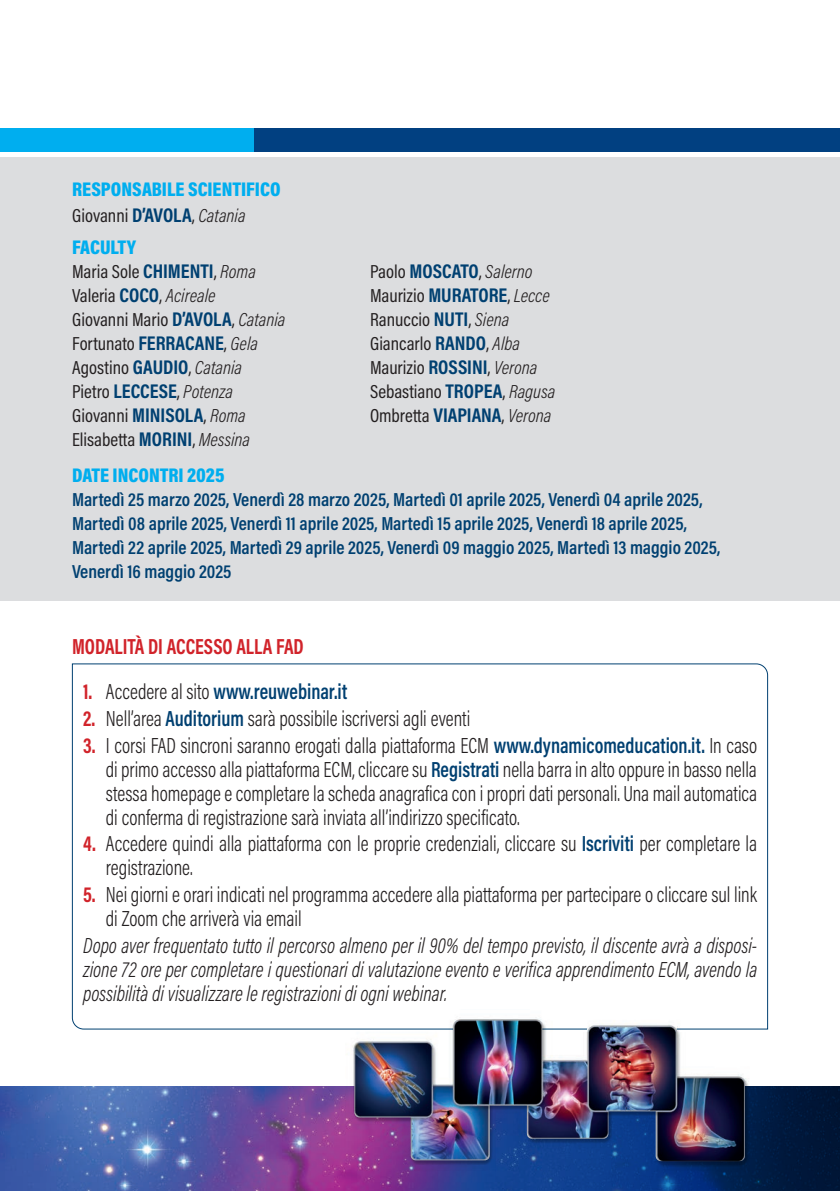
<style>
.page{position:relative;width:840px;height:1191px;background:#fff}
.page>*{position:absolute;margin:0;border:0;box-sizing:border-box;transform-origin:0 0}
.t1{font:300 22px/24px "Acumin Pro Cond";color:#231f20;scale:.9 1}
.t2{font:italic 300 22px/24px "Acumin Pro Cond";color:#231f20;text-align:justify;scale:.9 1}
.t3{font:600 22px "Acumin Pro Cond";color:#004071;scale:.9 1}
.t4{font:700 22px "Acumin Pro Cond";color:#d1232a;scale:.9 1}
.t5{font:900 20px "Acumin Pro Cond";color:#00aeef}
.t6{font:700 20px "Acumin Pro Cond";color:#004071}
.t7{font:19px/24px "Acumin Pro Cond";color:#231f20}
.t8{font:600 19px/24px "Acumin Pro Cond";color:#004071}
.s1{font-weight:700;font-size:20px;color:#004071}
.s2{font-weight:300;font-style:italic}
.s3{font-weight:400;font-size:19px;color:#231f20}
.s4{font-weight:300;font-style:italic;font-size:19px;color:#231f20}
.s5{font-weight:700;color:#d1232a}
.s6{font-weight:300;color:#231f20}
.s7{font-weight:600;color:#004071}
</style>
<div class="page">
<div style="left:0;top:158px;width:839px;height:443px;background:#dcdddf"></div>
<div style="left:0;top:128px;width:839px;height:23px;background:#014081"></div>
<div style="left:0;top:128px;width:253px;height:23px;background:#00aeef"></div>
<img style="left:0;top:1086px;width:266px;height:105px">
<svg style="left:266px;top:1086px;width:573px;height:105px;background:#3b2f70"></svg>
<svg style="left:72px;top:663px;width:695px;height:366px"></svg>
<img style="left:345px;top:1009px;width:408px;height:167px">
<p class="t5" style="left:72px;top:176px;width:210px">RESPONSABILE SCIENTIFICO</p>
<p class="t7" style="left:72px;top:203px;width:175px">Giovanni <span class="s1">D’AVOLA</span>, <span class="s2">Catania</span></p>
<p class="t5" style="left:72px;top:234px;width:66px">FACULTY</p>
<p class="t7" style="left:72px;top:259px;width:215px">Maria Sole <span class="s1">CHIMENTI</span>, <span class="s2">Roma<br></span>Valeria <span class="s1">COCO</span>, <span class="s2">Acireale<br></span>Giovanni Mario <span class="s1">D’AVOLA</span>, <span class="s2">Catania<br></span>Fortunato <span class="s1">FERRACANE</span>, <span class="s2">Gela<br></span>Agostino <span class="s1">GAUDIO</span>, <span class="s2">Catania<br></span>Pietro <span class="s1">LECCESE</span>, <span class="s2">Potenza<br></span>Giovanni <span class="s1">MINISOLA</span>, <span class="s2">Roma<br></span>Elisabetta <span class="s1">MORINI</span>, <span class="s2">Messina</span></p>
<p class="t6" style="left:370px;top:258px;width:164px"><span class="s3">Paolo</span> MOSCATO<span class="s3">,</span> <span class="s4">Salerno</span></p>
<p class="t7" style="left:370px;top:283px;width:187px">Maurizio <span class="s1">MURATORE</span>, <span class="s2">Lecce<br></span>Ranuccio <span class="s1">NUTI</span>, <span class="s2">Siena<br></span>Giancarlo <span class="s1">RANDO</span>, <span class="s2">Alba<br></span>Maurizio <span class="s1">ROSSINI</span>, <span class="s2">Verona<br></span>Sebastiano <span class="s1">TROPEA</span>, <span class="s2">Ragusa<br></span>Ombretta <span class="s1">VIAPIANA</span>, <span class="s2">Verona</span></p>
<p class="t5" style="left:72px;top:462px;width:154px">DATE INCONTRI 2025</p>
<p class="t8" style="left:72px;top:487px;width:649px">Martedì 25 marzo 2025, Venerdì 28 marzo 2025, Martedì 01 aprile 2025, Venerdì 04 aprile 2025, Martedì 08 aprile 2025, Venerdì 11 aprile 2025, Martedì 15 aprile 2025, Venerdì 18 aprile 2025, Martedì 22 aprile 2025, Martedì 29 aprile 2025, Venerdì 09 maggio 2025, Martedì 13 maggio 2025, Venerdì 16 maggio 2025</p>
<p class="t4" style="left:72px;top:632px;width:259px">MODALITÀ DI ACCESSO ALLA FAD</p>
<p class="t3" style="left:83px;top:677px;width:295px"><span class="s5">1.</span> <span class="s6">Accedere al sito</span> www.reuwebinar.it</p>
<p class="t1" style="left:83px;top:706px;width:431px"><span class="s5">2.</span> Nell’area <span class="s7">Auditorium</span> sarà possibile iscriversi agli eventi</p>
<p class="t1" style="left:106px;top:732px;width:724px;text-align:justify;text-indent:-23px"><span class="s5">3.</span> I corsi FAD sincroni saranno erogati dalla piattaforma ECM <span class="s7">www.dynamicomeducation.it.</span> In caso di primo accesso alla piattaforma ECM, cliccare su <span class="s7">Registrati</span> nella barra in alto oppure in basso nella stessa homepage e completare la scheda anagrafica con i propri dati personali. Una mail automatica di conferma di registrazione sarà inviata all’indirizzo specificato.</p>
<p class="t1" style="left:106px;top:831px;width:724px;text-indent:-23px"><span class="s5">4.</span> Accedere quindi alla piattaforma con le proprie credenziali, cliccare su <span class="s7">Iscriviti</span> per completare la registrazione.</p>
<p class="t1" style="left:106px;top:882px;width:724px;text-indent:-23px"><span class="s5">5.</span> Nei giorni e orari indicati nel programma accedere alla piattaforma per partecipare o cliccare sul link di Zoom che arriverà via email</p>
<p class="t2" style="left:83px;top:933px;width:750px">Dopo aver frequentato tutto il percorso almeno per il 90% del tempo previsto, il discente avrà a disposi&shy;zione 72 ore per completare i questionari di valutazione evento e verifica apprendimento ECM, avendo la possibilità di visualizzare le registrazioni di ogni webinar.</p>
</div>
